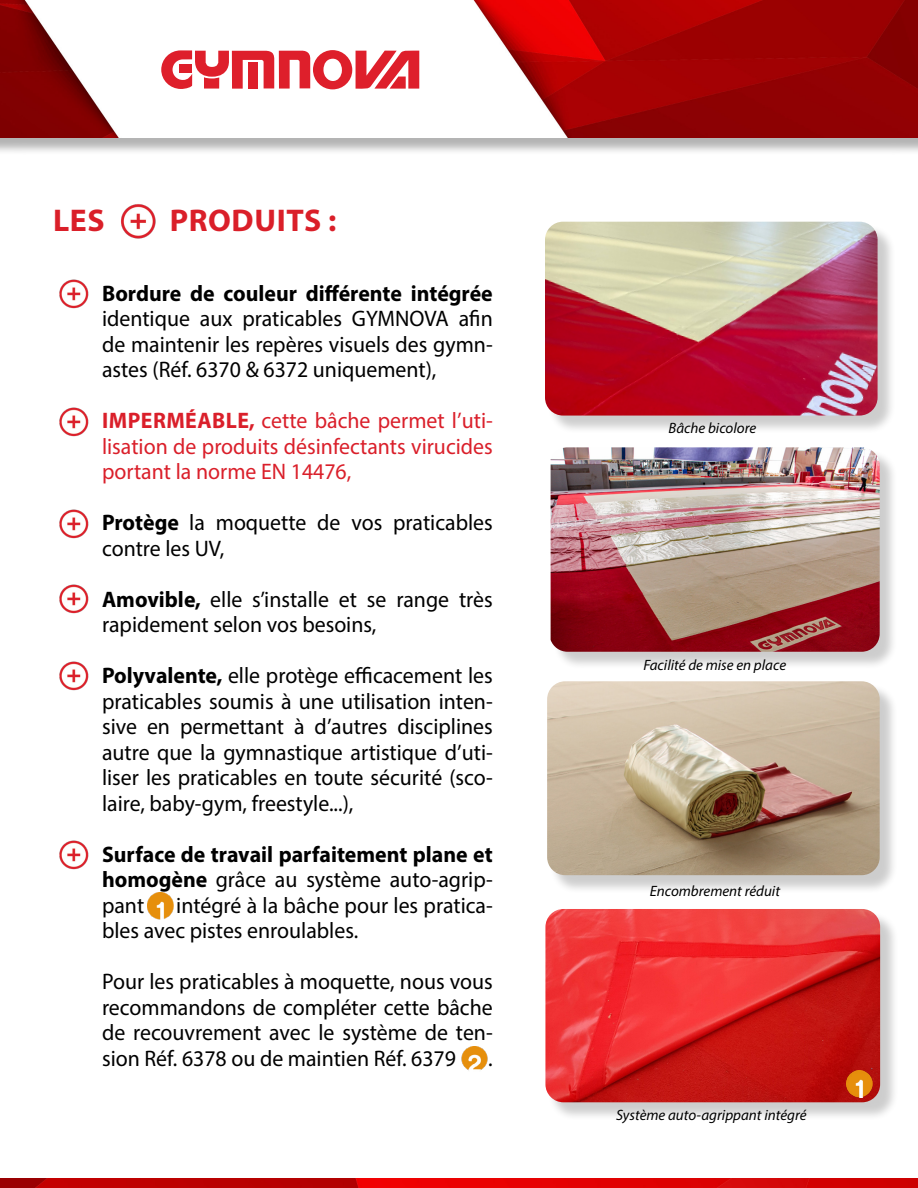
<style>
.page{position:relative;width:918px;height:1188px;background:#fff}
.page>*{position:absolute;margin:0;border:0;box-sizing:border-box;transform-origin:0 0}
.t1{font:700 31.5px "Myriad Pro";letter-spacing:.02em;color:#da1f29}
.t2{font:22.5px/25.5px "Myriad Pro";color:#000;text-align:justify}
.t3{font:700 22.5px/25.5px "Myriad Pro";color:#000;text-align:justify}
.t4{font:22.5px/25.5px "Myriad Pro";color:#da1f2a;text-align:justify}
.t5{font:italic 15px "Myriad Pro";color:#000}
.s1{font-weight:700}
.s2{font-weight:400}
</style>
<div class="page">
<hr style="left:917px;top:1002px;width:1px;height:142px;background:#f4f5f5">
<img style="left:0;top:1178px;width:918px;height:10px">
<div style="left:0;top:0;width:918px;height:156px;background:#000;opacity:.3"></div>
<img style="left:0;top:0;width:918px;height:137px">
<svg style="left:161px;top:49px;width:258px;height:40px"></svg>
<img style="left:59px;top:279px;width:30px;height:30px">
<img style="left:59px;top:407px;width:30px;height:30px">
<img style="left:59px;top:584px;width:30px;height:30px">
<img style="left:59px;top:661px;width:30px;height:30px">
<img style="left:59px;top:840px;width:30px;height:30px">
<img style="left:59px;top:509px;width:30px;height:30px">
<img style="left:121px;top:204px;width:35px;height:35px">
<div style="left:547px;top:224px;width:350px;height:210px;background:#000;opacity:.2"></div>
<img style="left:545px;top:222px;width:333px;height:194px">
<div style="left:549px;top:684px;width:350px;height:210px;background:#000;opacity:.2"></div>
<img style="left:547px;top:681px;width:333px;height:194px">
<div style="left:553px;top:450px;width:345px;height:221px;background:#000;opacity:.2"></div>
<img style="left:551px;top:447px;width:329px;height:205px">
<div style="left:548px;top:911px;width:351px;height:210px;background:#000;opacity:.2"></div>
<img style="left:545px;top:909px;width:335px;height:193px">
<img style="left:148px;top:893px;width:26px;height:26px">
<img style="left:846px;top:1071px;width:29px;height:26px">
<img style="left:461px;top:1046px;width:27px;height:25px">
<h1 class="t1" style="left:53px;top:200px;width:53px">LES</h1>
<h1 class="t1" style="left:170px;top:200px;width:168px">PRODUITS :</h1>
<p class="t3" style="left:102px;top:280px;width:392px">Bordure de couleur différente intégrée</p>
<p class="t2" style="left:102px;top:306px;width:392px">identique aux praticables GYMNOVA afin de maintenir les repères visuels des gymn&shy;astes (Réf. 6370 &amp; 6372 uniquement),</p>
<p class="t4" style="left:102px;top:408px;width:392px"><span class="s1">IMPERMÉABLE,</span> cette bâche permet l’uti&shy;lisation de produits désinfectants virucides portant la norme EN 14476,</p>
<p class="t2" style="left:102px;top:510px;width:392px"><span class="s1">Protège</span> la moquette de vos praticables contre les UV,</p>
<p class="t2" style="left:102px;top:586px;width:392px"><span class="s1">Amovible,</span> elle s’installe et se range très rapidement selon vos besoins,</p>
<p class="t2" style="left:102px;top:663px;width:392px"><span class="s1">Polyvalente,</span> elle protège efficacement les praticables soumis à une utilisation inten&shy;sive en permettant à d’autres disciplines autre que la gymnastique artistique d’uti&shy;liser les praticables en toute sécurité (sco&shy;laire, baby-gym, freestyle...),</p>
<p class="t3" style="left:102px;top:841px;width:392px">Surface de travail parfaitement plane et homogène <span class="s2">grâce au système auto-agrip&shy;pant</span></p>
<p class="t2" style="left:102px;top:892px;width:392px;text-indent:74px">intégré à la bâche pour les pratica&shy;bles avec pistes enroulables.</p>
<p class="t2" style="left:102px;top:969px;width:392px">Pour les praticables à moquette, nous vous recommandons de compléter cette bâche de recouvrement avec le système de ten&shy;sion Réf. 6378 ou de maintien Réf. 6379</p>
<p class="t2" style="left:488px;top:1045px;width:6px">.</p>
<p class="t5" style="left:669px;top:419px;width:89px">Bâche bicolore</p>
<p class="t5" style="left:643px;top:656px;width:144px">Facilité de mise en place</p>
<p class="t5" style="left:650px;top:882px;width:132px">Encombrement réduit</p>
<p class="t5" style="left:616px;top:1106px;width:192px">Système auto-agrippant intégré</p>
</div>
